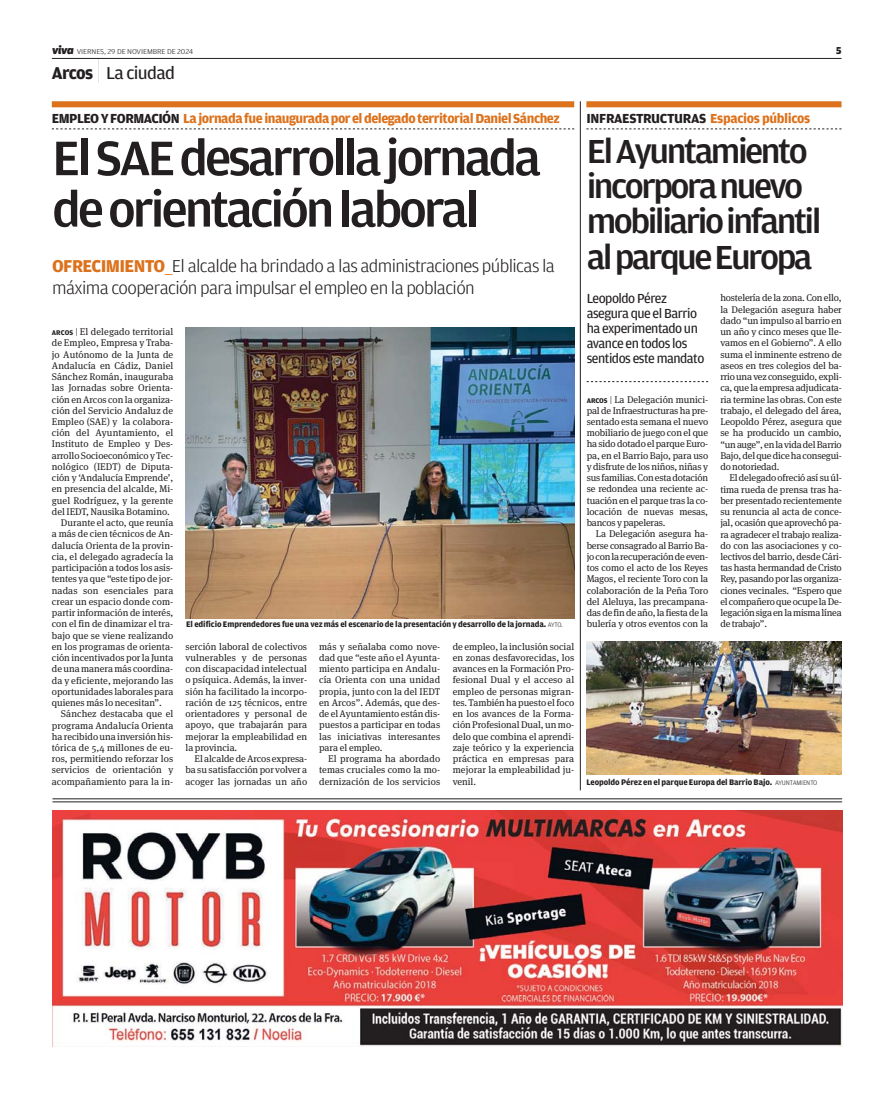
<style>
.page{position:relative;width:893px;height:1094px;background:#fff}
.page>*{position:absolute;margin:0;border:0;box-sizing:border-box;transform-origin:0 0}
.t1{font:500 51.45px/51.4px "Amplitude";letter-spacing:-.06em;color:#231f20;scale:1.05 1}
.t2{font:500 35.4px/35.4px "Amplitude";letter-spacing:-.07em;color:#231f20;scale:1.05 1}
.t3{font:300 18.15px/22.2px "Amplitude";letter-spacing:-.035em;color:#231f20;scale:1.05 1}
.t4{font:18.15px "Amplitude";letter-spacing:-.035em;color:#231f20;scale:1.05 1}
.t5{font:13.95px/15px "Amplitude";letter-spacing:-.035em;color:#231f20}
.t6{font:700 13.95px "Amplitude";letter-spacing:-.035em;color:#dc721c}
.t7{font:700 13.95px "Amplitude";letter-spacing:-.025em;color:#231f20}
.t8{font:900 10.65px "Amplitude";color:#231f20}
.t9{font:9.75px/11.2px "Meta Serif OT";letter-spacing:.005em;color:#231f20;text-align:justify}
.t10{font:700 8.55px "Amplitude";letter-spacing:-.015em;color:#231f20}
.t11{font:300 7.5px "Amplitude";letter-spacing:-.01em;color:#231f20;scale:1.1 1}
.s1{font-family:"Apex New";font-weight:800;font-style:italic;font-size:11.85px}
.s2{font-weight:700}
.s3{font-family:"Apex New";font-weight:100;font-size:24.6px}
.s4{color:#231f20}
.s5{font-weight:700;color:#dc721c}
.s6{color:#dc721c}
.s7{font-family:"Amplitude";font-weight:700;font-size:7.35px}
.s8{font-family:"Amplitude";font-weight:300}
.s9{font-weight:300;font-size:6.9px}
</style>
<div class="page">
<hr style="left:52px;top:58px;width:789px;height:1px;background:#231f20">
<div style="left:52px;top:101px;width:522px;height:6px;background:#dc721c"></div>
<svg style="left:52px;top:129px;width:522px;height:1px"></svg>
<img style="left:186px;top:327px;width:388px;height:291px">
<img style="left:586px;top:641px;width:255px;height:134px">
<hr style="left:580px;top:101px;width:1px;height:689px;background:#231f20">
<div style="left:586px;top:101px;width:255px;height:6px;background:#dc721c"></div>
<svg style="left:586px;top:129px;width:255px;height:1px"></svg>
<svg style="left:586px;top:381px;width:122px;height:1px"></svg>
<hr style="left:52px;top:798px;width:790px;height:1px;background:#231f20">
<hr style="left:52px;top:801px;width:790px;height:1px;background:#231f20">
<img style="left:53px;top:810px;width:789px;height:236px">
<p class="t11" style="left:52px;top:48px;width:130px"><span class="s1">viva</span> VIERNES, 29 DE NOVIEMBRE DE 2024</p>
<p class="t8" style="left:836px;top:47px;width:7px">5</p>
<h3 class="t4" style="left:52px;top:66px;width:119px"><span class="s2">Arcos</span> <span class="s3">|</span> La ciudad</h3>
<h3 class="t6" style="left:52px;top:113px;width:509px"><span class="s4">EMPLEO Y FORMACIÓN</span> La jornada fue inaugurada por el delegado territorial Daniel Sánchez</h3>
<h1 class="t1" style="left:52px;top:136px;width:467px">El SAE desarrolla jornada de orientación laboral</h1>
<h3 class="t3" style="left:52px;top:256px;width:480px"><span class="s5">OFRECIMIENTO</span><span class="s6">__</span>El alcalde ha brindado a las administraciones públicas la máxima cooperación para impulsar el empleo en la población</h3>
<p class="t9" style="left:52px;top:326px;width:123px"><span class="s7">ARCOS</span> <span class="s8">|</span> El delegado territorial</p>
<p class="t9" style="left:52px;top:338px;width:123px">de Empleo, Empresa y Traba-</p>
<p class="t9" style="left:52px;top:349px;width:123px">jo Autónomo de la Junta de</p>
<p class="t9" style="left:52px;top:360px;width:123px">Andalucía en Cádiz, Daniel</p>
<p class="t9" style="left:52px;top:371px;width:123px">Sánchez Román, inauguraba</p>
<p class="t9" style="left:52px;top:383px;width:123px">las Jornadas sobre Orienta-</p>
<p class="t9" style="left:52px;top:394px;width:123px">ción en Arcos con la organiza-</p>
<p class="t9" style="left:52px;top:405px;width:123px">ción del Servicio Andaluz de</p>
<p class="t9" style="left:52px;top:416px;width:123px">Empleo (SAE) y la colabora-</p>
<p class="t9" style="left:52px;top:428px;width:123px">ción del Ayuntamiento, el</p>
<p class="t9" style="left:52px;top:439px;width:123px">Instituto de Empleo y Des-</p>
<p class="t9" style="left:52px;top:450px;width:123px">arrollo Socioeconómico y Tec-</p>
<p class="t9" style="left:52px;top:461px;width:123px">nológico (IEDT) de Diputa-</p>
<p class="t9" style="left:52px;top:472px;width:123px">ción y ‘Andalucía Emprende’,</p>
<p class="t9" style="left:52px;top:484px;width:123px">en presencia del alcalde, Mi-</p>
<p class="t9" style="left:52px;top:495px;width:123px">guel Rodríguez, y la gerente</p>
<p class="t9" style="left:52px;top:506px;width:119px">del IEDT, Nausika Botamino.</p>
<p class="t9" style="left:61px;top:517px;width:114px">Durante el acto, que reunía</p>
<p class="t9" style="left:52px;top:529px;width:123px">a más de cien técnicos de An-</p>
<p class="t9" style="left:52px;top:540px;width:123px">dalucía Orienta de la provin-</p>
<p class="t9" style="left:52px;top:551px;width:123px">cia, el delegado agradecía la</p>
<p class="t9" style="left:52px;top:562px;width:123px">participación a todos los asis-</p>
<p class="t9" style="left:52px;top:574px;width:123px">tentes ya que “este tipo de jor-</p>
<p class="t9" style="left:52px;top:585px;width:123px">nadas son esenciales para</p>
<p class="t9" style="left:52px;top:596px;width:123px">crear un espacio donde com-</p>
<p class="t9" style="left:52px;top:607px;width:123px">partir información de interés,</p>
<p class="t9" style="left:52px;top:619px;width:123px">con el fin de dinamizar el tra-</p>
<p class="t9" style="left:52px;top:630px;width:123px">bajo que se viene realizando</p>
<p class="t9" style="left:52px;top:641px;width:123px">en los programas de orienta-</p>
<p class="t9" style="left:52px;top:652px;width:123px">ción incentivados por la Junta</p>
<p class="t9" style="left:52px;top:663px;width:123px">de una manera más coordina-</p>
<p class="t9" style="left:52px;top:675px;width:123px">da y eficiente, mejorando las</p>
<p class="t9" style="left:52px;top:686px;width:123px">oportunidades laborales para</p>
<p class="t9" style="left:52px;top:697px;width:111px">quienes más lo necesitan”.</p>
<p class="t9" style="left:61px;top:708px;width:114px">Sánchez destacaba que el</p>
<p class="t9" style="left:52px;top:720px;width:123px">programa Andalucía Orienta</p>
<p class="t9" style="left:52px;top:731px;width:123px">ha recibido una inversión his-</p>
<p class="t9" style="left:52px;top:742px;width:123px">tórica de 5,4 millones de eu-</p>
<p class="t9" style="left:52px;top:753px;width:123px">ros, permitiendo reforzar los</p>
<p class="t9" style="left:52px;top:765px;width:123px">servicios de orientación y</p>
<p class="t9" style="left:52px;top:776px;width:123px">acompañamiento para la in-</p>
<p class="t10" style="left:186px;top:621px;width:378px">El edificio Emprendedores fue una vez más el escenario de la presentación y desarrollo de la jornada. <span class="s9">AYTO.</span></p>
<p class="t9" style="left:185px;top:641px;width:123px">serción laboral de colectivos vulnerables y de personas con discapacidad intelectual o psíquica. Además, la inver&shy;sión ha facilitado la incorpo&shy;ración de 125 técnicos, entre orientadores y personal de apoyo, que trabajarán para mejorar la empleabilidad en la provincia.</p>
<p class="t9" style="left:185px;top:753px;width:123px;text-indent:9px">El alcalde de Arcos expresa&shy;ba su satisfacción por volver a acoger las jornadas un año</p>
<p class="t9" style="left:319px;top:641px;width:123px">más y señalaba como nove&shy;dad que “este año el Ayunta&shy;miento participa en Andalu&shy;cía Orienta con una unidad propia, junto con la del IEDT en Arcos”. Además, que des&shy;de el Ayuntamiento están dis&shy;puestos a participar en todas las iniciativas interesantes para el empleo.</p>
<p class="t9" style="left:319px;top:753px;width:123px;text-indent:9px">El programa ha abordado temas cruciales como la mo&shy;dernización de los servicios</p>
<p class="t9" style="left:453px;top:641px;width:123px">de empleo, la inclusión social en zonas desfavorecidas, los avances en la Formación Pro&shy;fesional Dual y el acceso al empleo de personas migran&shy;tes. También ha puesto el foco en los avances de la Forma&shy;ción Profesional Dual, un mo&shy;delo que combina el aprendi&shy;zaje teórico y la experiencia práctica en empresas para mejorar la empleabilidad ju&shy;venil.</p>
<h3 class="t7" style="left:586px;top:113px;width:225px">INFRAESTRUCTURAS <span class="s6">Espacios públicos</span></h3>
<h2 class="t2" style="left:586px;top:135px;width:225px">El Ayuntamiento incorpora nuevo mobiliario infantil al parque Europa</h2>
<h3 class="t5" style="left:586px;top:291px;width:119px">Leopoldo Pérez asegura que el Barrio ha experimentado un avance en todos los sentidos este mandato</h3>
<p class="t9" style="left:586px;top:394px;width:123px"><span class="s7">ARCOS</span> <span class="s8">|</span> La Delegación munici&shy;pal de Infraestructuras ha pre&shy;sentado esta semana el nuevo mobiliario de juego con el que ha sido dotado el parque Euro&shy;pa, en el Barrio Bajo, para uso y disfrute de los niños, niñas y sus familias. Con esta dotación se redondea una reciente ac&shy;tuación en el parque tras la co&shy;locación de nuevas mesas, bancos y papeleras.</p>
<p class="t9" style="left:586px;top:529px;width:123px;text-indent:9px">La Delegación asegura ha&shy;berse consagrado al Barrio Ba&shy;jo con la recuperación de even&shy;tos como el acto de los Reyes Magos, el reciente Toro con la colaboración de la Peña Toro del Aleluya, las precampana&shy;das de fin de año, la fiesta de la bulería y otros eventos con la</p>
<p class="t9" style="left:720px;top:293px;width:123px">hostelería de la zona. Con ello, la Delegación asegura haber dado “un impulso al barrio en un año y cinco meses que lle&shy;vamos en el Gobierno”. A ello suma el inminente estreno de aseos en tres colegios del ba&shy;rrio una vez conseguido, expli&shy;ca, que la empresa adjudicata&shy;ria termine las obras. Con este trabajo, el delegado del área, Leopoldo Pérez, asegura que se ha producido un cambio, “un auge”, en la vida del Barrio Bajo, del que dice ha consegui&shy;do notoriedad.</p>
<p class="t9" style="left:720px;top:473px;width:123px;text-indent:9px">El delegado ofreció así su úl&shy;tima rueda de prensa tras ha&shy;ber presentado recientemente su renuncia al acta de conce&shy;jal, ocasión que aprovechó pa&shy;ra agradecer el trabajo realiza&shy;do con las asociaciones y co&shy;lectivos del barrio, desde Cári&shy;tas hasta hermandad de Cristo Rey, pasando por las organiza&shy;ciones vecinales. “Espero que el compañero que ocupe la De&shy;legación siga en la misma línea de trabajo”.</p>
<p class="t10" style="left:586px;top:778px;width:232px">Leopoldo Pérez en el parque Europa del Barrio Bajo. <span class="s9">AYUNTAMIENTO</span></p>
</div>
